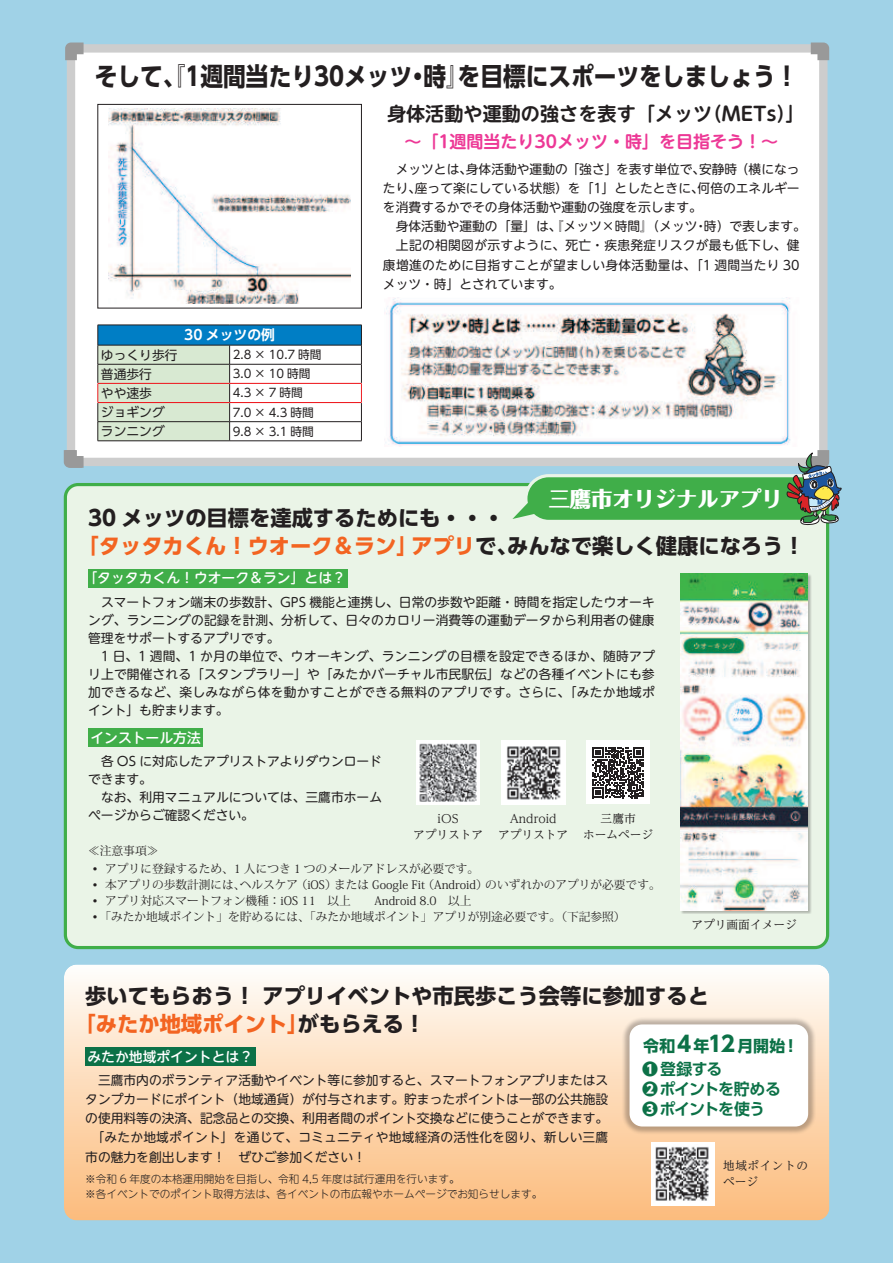
<style>
.page{position:relative;width:893px;height:1263px;background:#a0d2e7}
.page>*{position:absolute;margin:0;border:0;box-sizing:border-box;transform-origin:0 0}
.t1{font:700 25.5px "UD Shin Go Pr 6 N";color:#231f20;scale:.89 1}
.t2{font:700 21.3px/27.6px "UD Shin Go Pr 6 N";color:#231f20}
.t3{font:800 21.3px "Folk Pro";color:#fff}
.t4{font:700 19.2px "UD Shin M Go Pr 6 N De";color:#231f20}
.t5{font:700 16.95px "UD Shin M Go Pr 6 N De";color:#ed3896}
.t6{font:700 15.9px/20.2px "UD Shin Go Pr 6 N De";letter-spacing:-.055em;color:#0c7147}
.t7{font:700 15.9px "UD Shin Go Pr 6 N";color:#0c7147}
.t8{font:500 13.8px "UD Shin M Go Pr 6 N";color:#fff}
.t9{font:700 13.8px "UD Shin Go Pr 6 N De";color:#fff}
.t10{font:12.75px/19.2px "UD Shin M Go Pr 6 N";letter-spacing:.005em;color:#231f20}
.t11{font:12.75px "UD Shin Go Pr 6 N";color:#231f20}
.t12{font:11.7px "Koz Min Pr 6 N";color:#231f20}
.t13{font:11.7px "UD Shin Go Pr 6 N";color:#231f20}
.t14{font:11.7px/15.9px "UD Reimin Pr 6 N";color:#231f20;text-align:center}
.t15{font:11.7px/15.9px "UD Reimin Pr 6 N";letter-spacing:.045em;color:#231f20}
.t16{font:300 10.65px/14.9px "UD Shin M Go Pr 6 N";color:#231f20}
.s1{color:#f36421}
.s2{font-size:21.6px}
.s3{font-family:"UD Shin Go Pr 6 N";font-weight:800}
</style>
<div class="page">
<svg style="left:67px;top:44px;width:760px;height:422px;background:#f9f9f9"></svg>
<svg style="left:811px;top:43px;width:18px;height:17px"></svg>
<svg style="left:65px;top:43px;width:19px;height:17px"></svg>
<svg style="left:64px;top:450px;width:20px;height:18px"></svg>
<div style="left:65px;top:485px;width:763px;height:462px;background:#eaf4e7;border-radius:13px"></div>
<div style="left:88px;top:569px;width:260px;height:18px;background:#40ae49"></div>
<div style="left:88px;top:728px;width:115px;height:18px;background:#40ae49"></div>
<div style="left:64px;top:483px;width:765px;height:466px;border:3px solid #40ae49;border-radius:13px"></div>
<div style="left:680px;top:574px;width:132px;height:340px;background:#231f20;opacity:.3"></div>
<img style="left:680px;top:574px;width:128px;height:336px">
<img style="left:501px;top:741px;width:64px;height:63px">
<img style="left:416px;top:741px;width:64px;height:63px">
<div style="left:586px;top:741px;width:64px;height:63px;background:#fff"></div>
<svg style="left:592px;top:747px;width:52px;height:51px"></svg>
<svg style="left:64px;top:964px;width:765px;height:256px;background:#fcdbb9"></svg>
<div style="left:85px;top:1047px;width:170px;height:18px;background:#0c7147"></div>
<div style="left:621px;top:1016px;width:195px;height:119px;background:#231f20;opacity:.3"></div>
<div style="left:630px;top:1024px;width:178px;height:102px;background:#fff;border-radius:13px"></div>
<div style="left:651px;top:1142px;width:64px;height:63px;background:#fff"></div>
<img style="left:655px;top:1146px;width:54px;height:55px">
<hr style="left:98px;top:441px;width:132px;height:1px;background:#231f20">
<hr style="left:230px;top:441px;width:132px;height:1px;background:#231f20">
<svg style="left:98px;top:325px;width:264px;height:116px;background:#bcd3d6"></svg>
<img style="left:109px;top:109px;width:242px;height:194px">
<div style="left:98px;top:104px;width:264px;height:204px;border:1px solid #231f20"></div>
<img style="left:384px;top:297px;width:416px;height:149px">
<svg style="left:498px;top:450px;width:344px;height:77px"></svg>
<h1 class="t1" style="left:95px;top:56px;width:792px">そして、『1週間当たり30メッツ・時』を目標にスポーツをしましょう！</h1>
<h3 class="t4" style="left:387px;top:97px;width:420px">身体活動や運動の強さを表す「メッツ（METs）」</h3>
<h3 class="t5" style="left:404px;top:127px;width:375px">〜「1週間当たり30メッツ・時」を目指そう！〜</h3>
<p class="t9" style="left:184px;top:324px;width:92px">30 メッツの例</p>
<p class="t11" style="left:101px;top:344px;width:78px">ゆっくり歩行</p>
<p class="t13" style="left:233px;top:345px;width:90px">2.8 × 10.7 時間</p>
<p class="t11" style="left:101px;top:363px;width:53px">普通歩行</p>
<p class="t13" style="left:233px;top:364px;width:79px">3.0 × 10 時間</p>
<p class="t11" style="left:101px;top:383px;width:53px">やや速歩</p>
<p class="t13" style="left:233px;top:383px;width:72px">4.3 × 7 時間</p>
<p class="t11" style="left:101px;top:402px;width:65px">ジョギング</p>
<p class="t13" style="left:233px;top:403px;width:83px">7.0 × 4.3 時間</p>
<p class="t11" style="left:101px;top:421px;width:65px">ランニング</p>
<p class="t13" style="left:233px;top:422px;width:83px">9.8 × 3.1 時間</p>
<p class="t10" style="left:383px;top:159px;width:425px">　メッツとは、身体活動や運動の「強さ」を表す単位で、安静時（横になったり、座って楽にしている状態）を「1」としたときに、何倍のエネルギーを消費するかでその身体活動や運動の強度を示します。<br>　身体活動や運動の「量」は、『メッツ×時間』（メッツ・時）で表します。　上記の相関図が示すように、死亡・疾患発症リスクが最も低下し、健康増進のために目指すことが望ましい身体活動量は、「1 週間当たり 30メッツ・時」とされています。</p>
<h2 class="t3" style="left:549px;top:480px;width:235px">三鷹市オリジナルアプリ</h2>
<h2 class="t2" style="left:78px;top:504px;width:729px;text-indent:11px">30 メッツの目標を達成するためにも・・・<br><span class="s1">「タッタカくん！ウオーク＆ラン」アプリ</span>で、みんなで楽しく健康になろう！</h2>
<p class="t8" style="left:83px;top:566px;width:264px">「タッタカくん！ウオーク＆ラン」とは？</p>
<p class="t10" style="left:88px;top:592px;width:568px;line-height:18px">　スマートフォン端末の歩数計、GPS 機能と連携し、日常の歩数や距離・時間を指定したウオーキング、ランニングの記録を計測、分析して、日々のカロリー消費等の運動データから利用者の健康管理をサポートするアプリです。<br>　1 日、1 週間、1 か月の単位で、ウオーキング、ランニングの目標を設定できるほか、随時アプリ上で開催される「スタンプラリー」や「みたかバーチャル市民駅伝」などの各種イベントにも参加できるなど、楽しみながら体を動かすことができる無料のアプリです。さらに、「みたか地域ポイント」も貯まります。</p>
<p class="t8" style="left:90px;top:726px;width:112px">インストール方法</p>
<p class="t10" style="left:88px;top:751px;width:295px;line-height:18px">　各 OS に対応したアプリストアよりダウンロードできます。<br>　なお、利用マニュアルについては、三鷹市ホームぺージからご確認ください。</p>
<p class="t12" style="left:88px;top:844px;width:72px">≪注意事項≫</p>
<p class="t12" style="left:92px;top:862px;width:388px">• アプリに登録するため、1 人につき 1 つのメールアドレスが必要です。</p>
<p class="t12" style="left:92px;top:878px;width:570px">• 本アプリの歩数計測には、ヘルスケア（iOS）または Google Fit（Android）のいずれかのアプリが必要です。</p>
<p class="t12" style="left:92px;top:894px;width:381px">• アプリ対応スマートフォン機種：iOS 11　以上　　Android 8.0　以上</p>
<p class="t12" style="left:92px;top:910px;width:535px">• 「みたか地域ポイント」を貯めるには、「みたか地域ポイント」アプリが別途必要です。（下記参照）</p>
<p class="t14" style="left:691px;top:916px;width:107px">アプリ画面イメージ</p>
<p class="t14" style="left:413px;top:810px;width:72px">iOS<br>アプリストア</p>
<p class="t14" style="left:498px;top:810px;width:72px">Android<br>アプリストア</p>
<p class="t14" style="left:583px;top:810px;width:72px">三鷹市<br>ホームページ</p>
<h2 class="t2" style="left:75px;top:982px;width:636px;text-indent:11px">歩いてもらおう！ アプリイベントや市民歩こう会等に参加すると<span class="s1">「みたか地域ポイント」</span>がもらえる！</h2>
<p class="t8" style="left:87px;top:1045px;width:167px">みたか地域ポイントとは？</p>
<p class="t10" style="left:85px;top:1070px;width:524px;text-align:justify">　三鷹市内のボランティア活動やイベント等に参加すると、スマートフォンアプリまたはスタンプカードにポイント（地域通貨）が付与されます。貯まったポイントは一部の公共施設の使用料等の決済、記念品との交換、利用者間のポイント交換などに使うことができます。　「みたか地域ポイント」を通じて、コミュニティや地域経済の活性化を図り、新しい三鷹市の魅力を創出します！　ぜひご参加ください！</p>
<p class="t16" style="left:85px;top:1171px;width:459px">※令和 6 年度の本格運用開始を目指し、令和 4,5 年度は試行運用を行います。<br>※各イベントでのポイント取得方法は、各イベントの市広報やホームページでお知らせします。</p>
<p class="t7" style="left:643px;top:1033px;width:157px">令和<span class="s2">４</span>年<span class="s2">12</span> 月開始！</p>
<p class="t6" style="left:642px;top:1058px;width:140px"><span class="s3">❶</span>登録する<br><span class="s3">❷</span>ポイントを貯める<br><span class="s3">❸</span>ポイントを使う</p>
<p class="t15" style="left:723px;top:1157px;width:87px">地域ポイントのページ</p>
</div>
